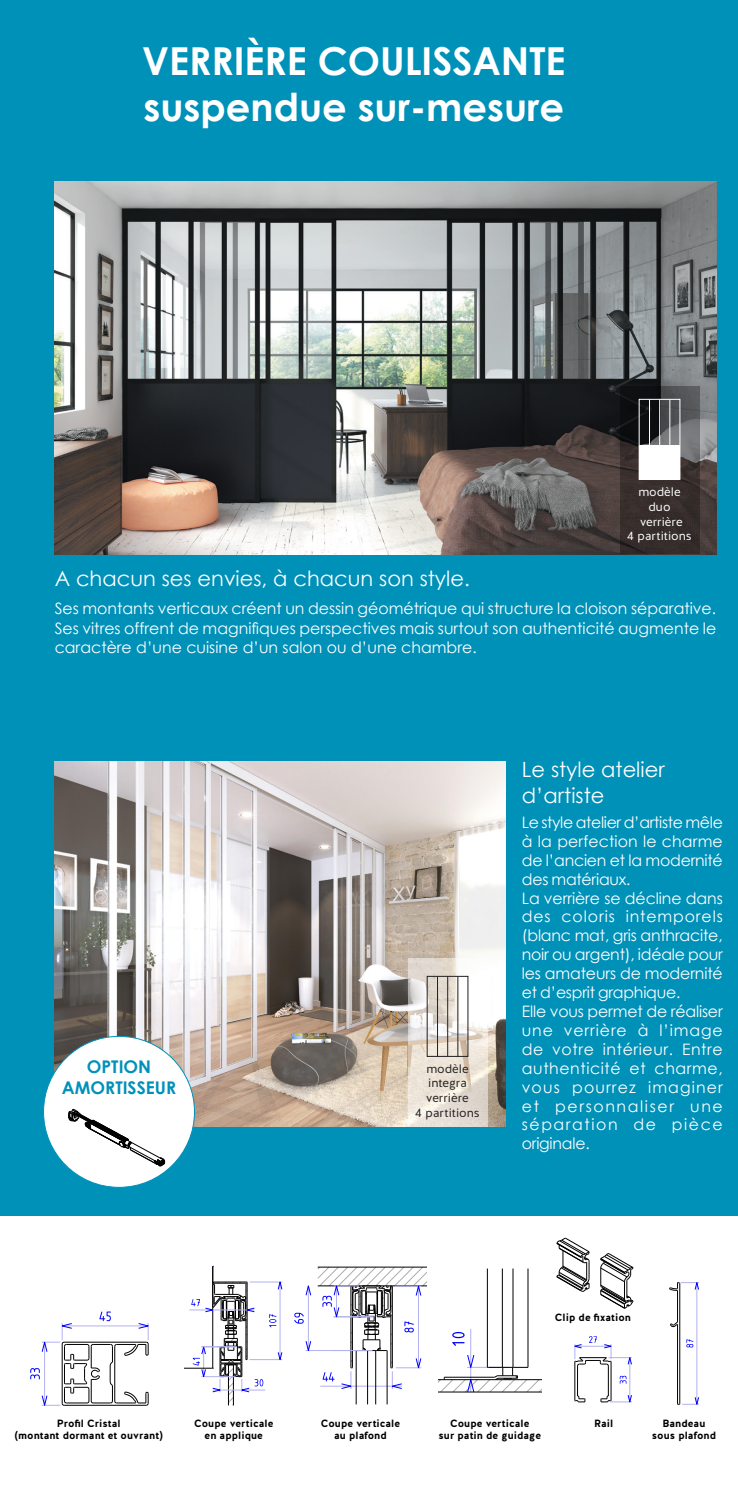
<style>
.page{position:relative;width:738px;height:1489px;background:#fff}
.page>*{position:absolute;margin:0;border:0;box-sizing:border-box;transform-origin:0 0}
.t1{font:700 38.5px "Century Gothic";color:#fff}
.t2{font:21px "Century Gothic";color:#fff}
.t3{font:700 17.5px/21px "Century Gothic";color:#0091b9;text-align:center}
.t4{font:15.75px/18.9px "Century Gothic";color:#fff;text-align:justify}
.t5{font:12.25px/14.7px "Halis R";color:#231f20}
.t6{font:12.25px/14.7px "Halis R";color:#fff;text-align:center}
.t7{font:700 10.5px "Halis R";color:#000001}
</style>
<div class="page">
<div style="left:0;top:0;width:738px;height:1215px;background:#0091b9"></div>
<img style="left:55px;top:761px;width:450px;height:364px">
<img style="left:55px;top:182px;width:661px;height:372px">
<div style="left:44px;top:1036px;width:150px;height:151px;background:#fff;border-radius:50%"></div>
<svg style="left:68px;top:1108px;width:97px;height:58px"></svg>
<svg style="left:408px;top:958px;width:79px;height:168px;background:#e6dfd7"></svg>
<hr style="left:437px;top:976px;width:1px;height:80px;background:#231f20">
<hr style="left:447px;top:976px;width:1px;height:80px;background:#231f20">
<hr style="left:457px;top:976px;width:1px;height:80px;background:#231f20">
<svg style="left:620px;top:386px;width:79px;height:168px;background:#393534"></svg>
<div style="left:639px;top:399px;width:41px;height:81px;border:1px solid #fff"></div>
<hr style="left:649px;top:399px;width:1px;height:80px;background:#fff">
<hr style="left:659px;top:399px;width:1px;height:80px;background:#fff">
<hr style="left:669px;top:399px;width:1px;height:80px;background:#fff">
<div style="left:639px;top:444px;width:41px;height:35px;background:#fff"></div>
<hr style="left:320px;top:1385px;width:82px;height:1px;background:#b1b1f0">
<hr style="left:308px;top:1285px;width:1px;height:65px;background:#b1b1f0">
<hr style="left:306px;top:1350px;width:47px;height:1px;background:#b1b1f0">
<svg style="left:305px;top:1341px;width:6px;height:10px"></svg>
<svg style="left:305px;top:1285px;width:6px;height:10px"></svg>
<hr style="left:351px;top:1286px;width:1px;height:81px;background:#000">
<hr style="left:352px;top:1314px;width:1px;height:53px;background:#000">
<svg style="left:341px;top:1359px;width:12px;height:29px"></svg>
<hr style="left:392px;top:1286px;width:1px;height:81px;background:#000">
<hr style="left:391px;top:1314px;width:1px;height:53px;background:#000">
<hr style="left:375px;top:1350px;width:1px;height:54px;background:#000">
<hr style="left:367px;top:1350px;width:1px;height:54px;background:#000">
<hr style="left:387px;top:1350px;width:1px;height:54px;background:#000">
<hr style="left:356px;top:1350px;width:1px;height:54px;background:#000">
<hr style="left:418px;top:1285px;width:1px;height:82px;background:#b1b1f0">
<svg style="left:390px;top:1357px;width:31px;height:31px"></svg>
<svg style="left:323px;top:1372px;width:11px;height:9px"></svg>
<svg style="left:294px;top:1312px;width:10px;height:11px"></svg>
<svg style="left:317px;top:1266px;width:110px;height:85px"></svg>
<hr style="left:470px;top:1328px;width:1px;height:63px;background:#b1b1f0">
<hr style="left:513px;top:1268px;width:1px;height:99px;background:#000">
<hr style="left:502px;top:1268px;width:1px;height:99px;background:#000">
<hr style="left:528px;top:1268px;width:1px;height:99px;background:#000">
<hr style="left:487px;top:1268px;width:1px;height:99px;background:#000">
<svg style="left:438px;top:1353px;width:103px;height:39px"></svg>
<svg style="left:452px;top:1332px;width:13px;height:13px"></svg>
<hr style="left:679px;top:1283px;width:1px;height:120px;background:#000">
<hr style="left:677px;top:1324px;width:1px;height:79px;background:#000">
<svg style="left:670px;top:1321px;width:8px;height:6px"></svg>
<hr style="left:677px;top:1290px;width:1px;height:31px;background:#000">
<hr style="left:696px;top:1282px;width:1px;height:121px;background:#b1b1f0">
<svg style="left:669px;top:1282px;width:30px;height:9px"></svg>
<svg style="left:677px;top:1396px;width:22px;height:9px"></svg>
<svg style="left:686px;top:1339px;width:7px;height:8px"></svg>
<hr style="left:611px;top:1361px;width:1px;height:39px;background:#000">
<hr style="left:608px;top:1365px;width:1px;height:30px;background:#000">
<hr style="left:577px;top:1365px;width:1px;height:30px;background:#000">
<svg style="left:574px;top:1395px;width:12px;height:7px"></svg>
<hr style="left:574px;top:1361px;width:1px;height:39px;background:#000">
<hr style="left:629px;top:1357px;width:1px;height:44px;background:#b1b1f0">
<svg style="left:600px;top:1394px;width:32px;height:9px"></svg>
<svg style="left:574px;top:1336px;width:58px;height:30px"></svg>
<svg style="left:620px;top:1375px;width:6px;height:8px"></svg>
<hr style="left:213px;top:1389px;width:52px;height:1px;background:#b1b1f0">
<hr style="left:280px;top:1281px;width:1px;height:78px;background:#b1b1f0">
<hr style="left:250px;top:1281px;width:32px;height:1px;background:#b1b1f0">
<hr style="left:249px;top:1359px;width:33px;height:1px;background:#b1b1f0">
<svg style="left:278px;top:1281px;width:4px;height:8px"></svg>
<svg style="left:278px;top:1351px;width:4px;height:9px"></svg>
<svg style="left:269px;top:1314px;width:7px;height:13px"></svg>
<svg style="left:185px;top:1265px;width:78px;height:140px"></svg>
<svg style="left:600px;top:1253px;width:34px;height:55px"></svg>
<svg style="left:556px;top:1237px;width:34px;height:54px"></svg>
<svg style="left:30px;top:1311px;width:119px;height:94px"></svg>
<p class="t1" style="left:142px;top:31px;width:425px">VERRIÈRE COULISSANTE</p>
<p class="t1" style="left:144px;top:78px;width:422px">suspendue sur-mesure</p>
<p class="t6" style="left:638px;top:485px;width:44px">modèle duo</p>
<p class="t6" style="left:640px;top:514px;width:44px">verrière</p>
<p class="t6" style="left:627px;top:529px;width:66px">4 partitions</p>
<p class="t2" style="left:55px;top:564px;width:417px">A chacun ses envies, à chacun son style.</p>
<p class="t4" style="left:55px;top:598px;width:663px">Ses montants verticaux créent un dessin géométrique qui structure la cloison séparative.<br>Ses vitres offrent de magnifiques perspectives mais surtout son authenticité augmente le caractère d’une cuisine d’un salon ou d’une chambre.</p>
<p class="t3" style="left:62px;top:1055px;width:116px">OPTION<br>AMORTISSEUR</p>
<p class="t5" style="left:426px;top:1061px;width:44px">modèle integra verrière</p>
<p class="t5" style="left:415px;top:1105px;width:66px">4 partitions</p>
<p class="t2" style="left:522px;top:755px;width:144px">Le style atelier</p>
<p class="t2" style="left:522px;top:780px;width:84px">d’artiste</p>
<p class="t4" style="left:522px;top:812px;width:203px">Le style atelier d’artiste mêle à la perfection le charme de l’ancien et la modernité des matériaux.</p>
<p class="t4" style="left:522px;top:888px;width:203px">La verrière se décline dans des coloris intemporels (blanc mat, gris anthracite, noir ou argent), idéale pour les amateurs de modernité et d’esprit graphique.</p>
<p class="t4" style="left:522px;top:1001px;width:203px">Elle vous permet de réaliser une verrière à l’image de votre intérieur. Entre authenticité et charme, vous pourrez imaginer et personnaliser une séparation de pièce originale.</p>
<p class="t7" style="left:555px;top:1310px;width:78px">Clip de fixation</p>
<p class="t7" style="left:57px;top:1416px;width:65px">Profil Cristal</p>
<p class="t7" style="left:15px;top:1428px;width:149px">(montant dormant et ouvrant)</p>
<p class="t7" style="left:194px;top:1416px;width:81px">Coupe verticale</p>
<p class="t7" style="left:205px;top:1428px;width:60px">en applique</p>
<p class="t7" style="left:321px;top:1416px;width:81px">Coupe verticale</p>
<p class="t7" style="left:334px;top:1428px;width:54px">au plafond</p>
<p class="t7" style="left:450px;top:1416px;width:81px">Coupe verticale</p>
<p class="t7" style="left:438px;top:1428px;width:104px">sur patin de guidage</p>
<p class="t7" style="left:594px;top:1416px;width:21px">Rail</p>
<p class="t7" style="left:662px;top:1416px;width:45px">Bandeau</p>
<p class="t7" style="left:652px;top:1428px;width:66px">sous plafond</p>
</div>
